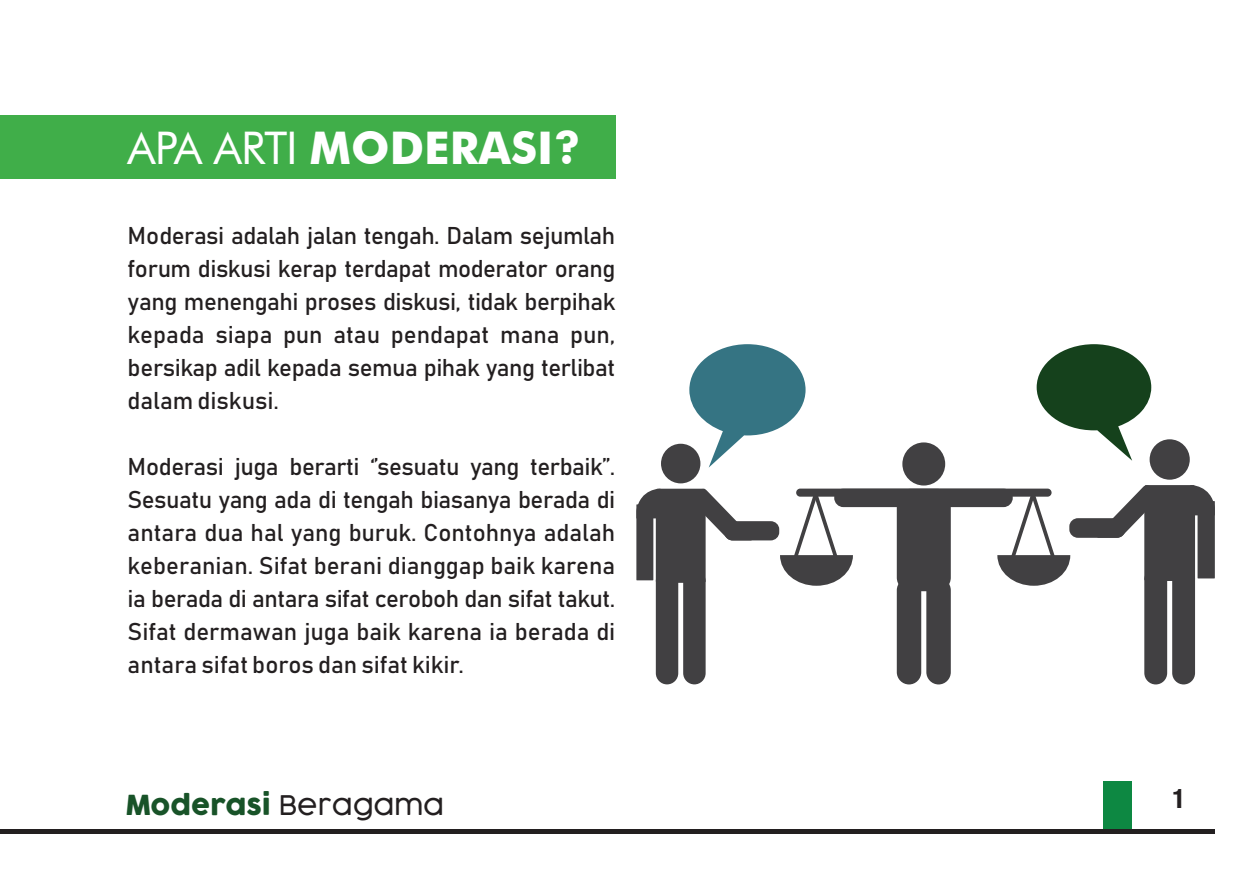
<style>
.page{position:relative;width:1259px;height:893px;background:#fff}
.page>*{position:absolute;margin:0;border:0;box-sizing:border-box;transform-origin:0 0}
.t1{font:700 45px "Futura BT";color:#fff}
.t2{font:27px "Cocogoose";color:#185328}
.t3{font:700 condensed 27px "Helvetica Neue";color:#231f20}
.t4{font:24px/33px "Bahnschrift 400 100";color:#231f20;text-align:justify}
.s1{font-weight:400}
.s2{font-weight:300;color:#231f20}
</style>
<div class="page">
<hr style="left:0;top:829px;width:1214px;height:4px;background:#231f20">
<div style="left:1103px;top:782px;width:29px;height:47px;background:#0d8842"></div>
<div style="left:0;top:116px;width:615px;height:63px;background:#40ae49"></div>
<svg style="left:1036px;top:344px;width:115px;height:117px"></svg>
<svg style="left:689px;top:344px;width:116px;height:124px"></svg>
<div style="left:661px;top:444px;width:39px;height:39px;background:#414042;border-radius:50%"></div>
<div style="left:656px;top:489px;width:49px;height:94px;background:#414042;border-radius:2px"></div>
<div style="left:656px;top:570px;width:22px;height:114px;background:#414042;border-radius:11px"></div>
<div style="left:683px;top:570px;width:22px;height:114px;background:#414042;border-radius:11px"></div>
<div style="left:636px;top:504px;width:17px;height:76px;background:#414042"></div>
<svg style="left:636px;top:488px;width:24px;height:30px"></svg>
<div style="left:1149px;top:439px;width:40px;height:41px;background:#414042;border-radius:50%"></div>
<div style="left:1144px;top:485px;width:51px;height:96px;background:#414042;border-radius:2px"></div>
<div style="left:1172px;top:568px;width:23px;height:116px;background:#414042;border-radius:11px"></div>
<div style="left:1144px;top:568px;width:23px;height:116px;background:#414042;border-radius:11px"></div>
<div style="left:1197px;top:501px;width:17px;height:77px;background:#414042"></div>
<svg style="left:1194px;top:485px;width:19px;height:30px"></svg>
<div style="left:902px;top:442px;width:43px;height:43px;background:#414042;border-radius:50%"></div>
<div style="left:897px;top:489px;width:53px;height:102px;background:#414042;border-radius:14px"></div>
<div style="left:897px;top:578px;width:24px;height:106px;background:#414042;border-radius:12px"></div>
<div style="left:926px;top:578px;width:24px;height:106px;background:#414042;border-radius:12px"></div>
<div style="left:834px;top:489px;width:178px;height:18px;background:#414042;border-radius:9px"></div>
<svg style="left:997px;top:485px;width:161px;height:101px"></svg>
<svg style="left:691px;top:488px;width:162px;height:98px"></svg>
<h1 class="t1" style="left:128px;top:120px;width:454px"><span class="s1">APA ARTI</span> MODERASI?</h1>
<p class="t4" style="left:128px;top:219px;width:489px">Moderasi adalah jalan tengah. Dalam sejumlah forum diskusi kerap terdapat moderator orang yang menengahi proses diskusi, tidak berpihak kepada siapa pun atau pendapat mana pun, bersikap adil kepada semua pihak yang terlibat dalam diskusi.</p>
<p class="t4" style="left:128px;top:450px;width:489px">Moderasi juga berarti ‘’sesuatu yang terbaik’’.<br>Sesuatu yang ada di tengah biasanya berada di antara dua hal yang buruk. Contohnya adalah keberanian. Sifat berani dianggap baik karena ia berada di antara sifat ceroboh dan sifat takut.<br>Sifat dermawan juga baik karena ia berada di antara sifat boros dan sifat kikir.</p>
<p class="t2" style="left:125px;top:786px;width:320px">Moderasi <span class="s2">Beragama</span></p>
<p class="t3" style="left:1172px;top:776px;width:14px">1</p>
</div>
